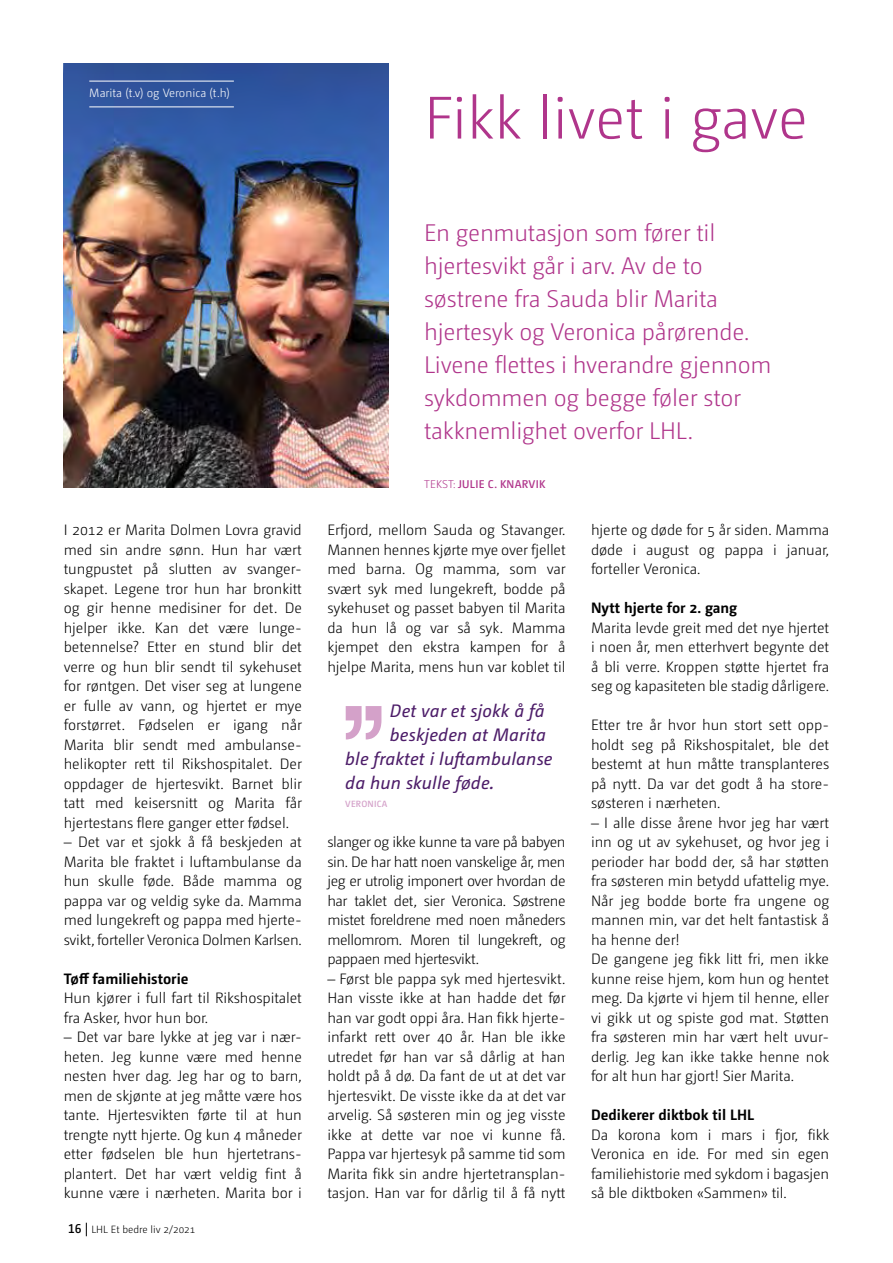
<style>
.page{position:relative;width:893px;height:1263px;background:#fff}
.page>*{position:absolute;margin:0;border:0;box-sizing:border-box;transform-origin:0 0}
.t1{font:300 60px "Camingo Dos Pro";letter-spacing:-.005em;color:#b0358b}
.t2{font:300 24px/33px "Camingo Dos Pro";letter-spacing:-.01em;color:#b0358b}
.t3{font:italic 18px "Camingo Dos Pro";letter-spacing:.01em;color:#4d1d69}
.t4{font:300 15px/19.5px "Camingo Dos Pro";letter-spacing:-.005em;color:#000;text-align:justify}
.t5{font:700 15px "Camingo Dos Pro";color:#000}
.t6{font:300 12px "Camingo Dos Pro";color:#fff}
.t7{font:600 11.25px "Camingo Dos Pro";letter-spacing:.025em;color:#b0358b}
.t8{font:300 10.5px "Camingo Dos Pro";color:#000}
.t9{font:600 9px "Camingo Dos Pro";letter-spacing:.025em;color:#d4a1c9}
.s1{font-weight:600;font-size:12.75px}
.s2{font-weight:300}
.s3{font-size:21px}
</style>
<div class="page">
<svg style="left:86px;top:1223px;width:1px;height:13px"></svg>
<img style="left:64px;top:64px;width:324px;height:424px">
<svg style="left:346px;top:706px;width:35px;height:33px"></svg>
<hr style="left:89px;top:81px;width:145px;height:1px;background:#fff">
<hr style="left:89px;top:107px;width:145px;height:1px;background:#fff">
<p class="t6" style="left:89px;top:86px;width:142px">Marita (t.v) og Veronica (t.h)</p>
<h1 class="t1" style="left:424px;top:83px;width:385px">Fikk livet i gave</h1>
<p class="t4" style="left:64px;top:520px;width:240px">I 2012 er Marita Dolmen Lovra gravid med sin andre sønn. Hun har vært tungpustet på slutten av svanger&shy;skapet. Legene tror hun har bronkitt og gir henne medisiner for det. De hjelper ikke. Kan det være lunge&shy;betennelse? Etter en stund blir det verre og hun blir sendt til sykehuset for røntgen. Det viser seg at lungene er fulle av vann, og hjertet er mye forstørret. Fødselen er igang når Marita blir sendt med ambulanse&shy;helikopter rett til Rikshospitalet. Der oppdager de hjertesvikt. Barnet blir tatt med keisersnitt og Marita får hjertestans flere ganger etter fødsel.</p>
<p class="t4" style="left:64px;top:832px;width:240px">– Det var et sjokk å få beskjeden at Marita ble fraktet i luftambulanse da hun skulle føde. Både mamma og pappa var og veldig syke da. Mamma med lungekreft og pappa med hjerte&shy;svikt, forteller Veronica Dolmen Karlsen.</p>
<p class="t5" style="left:64px;top:969px;width:126px">Tøff familiehistorie</p>
<p class="t4" style="left:64px;top:988px;width:240px">Hun kjører i full fart til Rikshospitalet fra Asker, hvor hun bor.</p>
<p class="t4" style="left:64px;top:1027px;width:240px">– Det var bare lykke at jeg var i nær&shy;heten. Jeg kunne være med henne nesten hver dag. Jeg har og to barn, men de skjønte at jeg måtte være hos tante. Hjertesvikten førte til at hun trengte nytt hjerte. Og kun 4 måneder etter fødselen ble hun hjertetrans&shy;plantert. Det har vært veldig fint å kunne være i nærheten. Marita bor i</p>
<p class="t8" style="left:68px;top:1223px;width:129px"><span class="s1">16</span> LHL Et bedre liv 2/2021</p>
<h2 class="t2" style="left:424px;top:216px;width:349px">En genmutasjon som fører til hjertesvikt går i arv. Av de to søstrene fra Sauda blir Marita hjertesyk og Veronica pårørende.<br>Livene flettes i hverandre gjennom sykdommen og begge føler stor takknemlighet overfor LHL.</h2>
<p class="t7" style="left:424px;top:477px;width:123px"><span class="s2">TEKST:</span> JULIE C. KNARVIK</p>
<p class="t4" style="left:327px;top:520px;width:240px">Erfjord, mellom Sauda og Stavanger.<br>Mannen hennes kjørte mye over fjellet med barna. Og mamma, som var svært syk med lungekreft, bodde på sykehuset og passet babyen til Marita da hun lå og var så syk. Mamma kjempet den ekstra kampen for å hjelpe Marita, mens hun var koblet til</p>
<p class="t3" style="left:390px;top:700px;width:156px">Det var et sjokk å få</p>
<p class="t3" style="left:390px;top:724px;width:157px">beskjeden at Marita</p>
<p class="t3" style="left:345px;top:748px;width:209px">ble fraktet i luftambulanse</p>
<p class="t3" style="left:345px;top:772px;width:151px">da hun skulle føde<span class="s3">.</span></p>
<p class="t9" style="left:345px;top:799px;width:44px">VERONICA</p>
<p class="t4" style="left:327px;top:832px;width:240px">slanger og ikke kunne ta vare på babyen sin. De har hatt noen vanskelige år, men jeg er utrolig imponert over hvordan de har taklet det, sier Veronica. Søstrene mistet foreldrene med noen måneders mellomrom. Moren til lungekreft, og pappaen med hjertesvikt.</p>
<p class="t4" style="left:327px;top:969px;width:240px">– Først ble pappa syk med hjertesvikt.<br>Han visste ikke at han hadde det før han var godt oppi åra. Han fikk hjerte&shy;infarkt rett over 40 år. Han ble ikke utredet før han var så dårlig at han holdt på å dø. Da fant de ut at det var hjertesvikt. De visste ikke da at det var arvelig. Så søsteren min og jeg visste ikke at dette var noe vi kunne få.<br>Pappa var hjertesyk på samme tid som Marita fikk sin andre hjertetransplan&shy;tasjon. Han var for dårlig til å få nytt</p>
<p class="t4" style="left:591px;top:520px;width:240px">hjerte og døde for 5 år siden. Mamma døde i august og pappa i januar, forteller Veronica.</p>
<p class="t5" style="left:591px;top:599px;width:148px">Nytt hjerte for 2. gang</p>
<p class="t4" style="left:591px;top:618px;width:240px">Marita levde greit med det nye hjertet i noen år, men etterhvert begynte det å bli verre. Kroppen støtte hjertet fra seg og kapasiteten ble stadig dårligere.</p>
<p class="t4" style="left:591px;top:715px;width:240px">Etter tre år hvor hun stort sett opp&shy;holdt seg på Rikshospitalet, ble det bestemt at hun måtte transplanteres på nytt. Da var det godt å ha store&shy;søsteren i nærheten.</p>
<p class="t4" style="left:591px;top:813px;width:240px;text-align:left">– I alle disse årene hvor jeg har vært inn og ut av sykehuset, og hvor jeg i perioder har bodd der, så har støtten fra søsteren min betydd ufattelig mye.<br>Når jeg bodde borte fra ungene og mannen min, var det helt fantastisk å ha henne der!<br>De gangene jeg fikk litt fri, men ikke kunne reise hjem, kom hun og hentet meg. Da kjørte vi hjem til henne, eller vi gikk ut og spiste god mat. Støtten fra søsteren min har vært helt uvur&shy;derlig. Jeg kan ikke takke henne nok for alt hun har gjort! Sier Marita.</p>
<p class="t5" style="left:591px;top:1106px;width:165px">Dedikerer diktbok til LHL</p>
<p class="t4" style="left:591px;top:1125px;width:240px">Da korona kom i mars i fjor, fikk Veronica en ide. For med sin egen familiehistorie med sykdom i bagasjen så ble diktboken «Sammen» til.</p>
</div>
